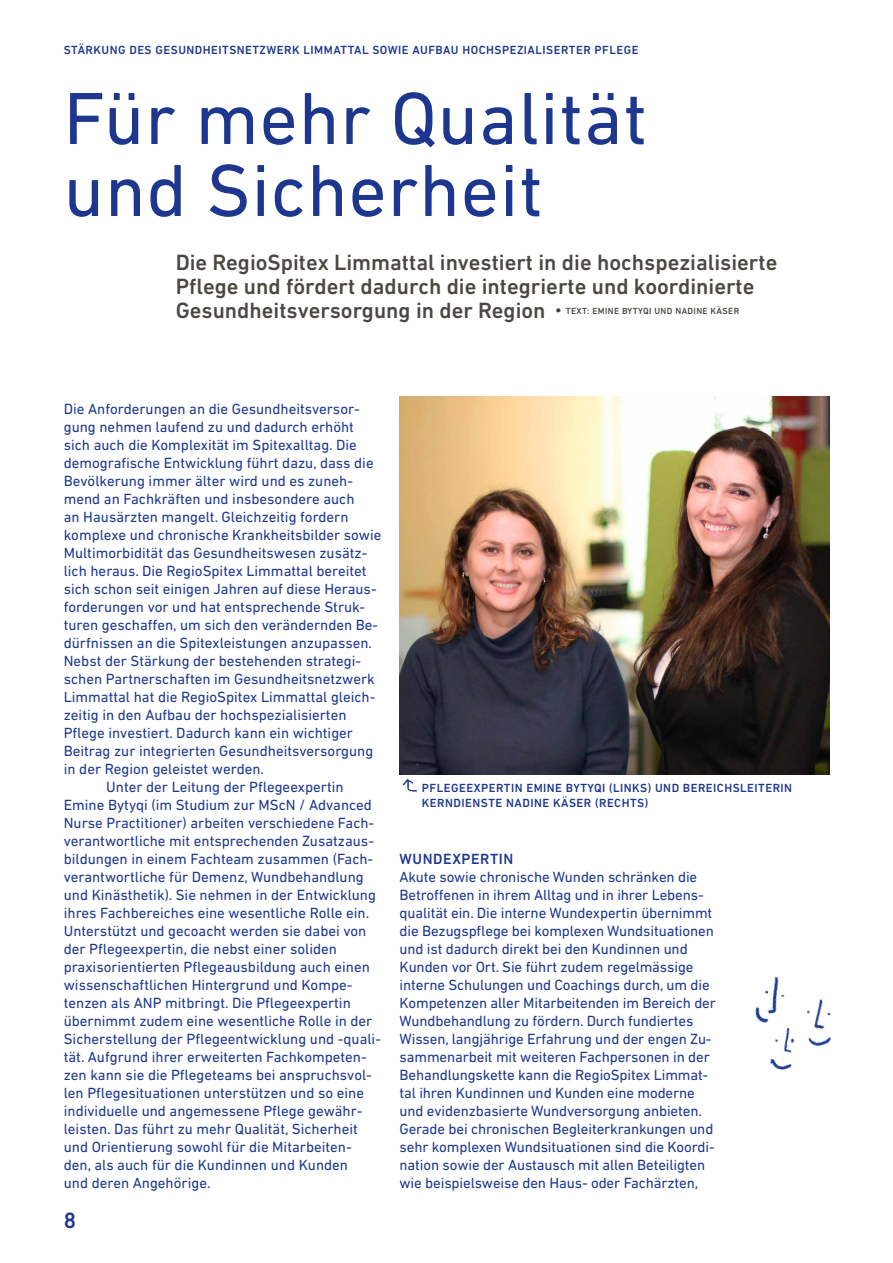
<style>
.page{position:relative;width:893px;height:1263px;background:#fff}
.page>*{position:absolute;margin:0;border:0;box-sizing:border-box;transform-origin:0 0}
.t1{font:75px/72px "DIN Next LT Pro";letter-spacing:.01em;color:#1d378f}
.t2{font:500 22.5px/24px "DIN Next LT Pro";color:#4b4842}
.t3{font:500 22.5px "DIN Next LT Pro";color:#1d378f}
.t4{font:15px/18px "DIN Next LT Pro";color:#1d378f}
.t5{font:500 15px "DIN Next LT Pro";letter-spacing:.04em;color:#1d378f}
.t6{font:500 12px/15px "DIN Next LT Pro";letter-spacing:.04em;color:#1d378f}
.t7{font:500 9px "DIN Next LT Pro";letter-spacing:.04em;color:#4b4842}
</style>
<div class="page">
<img style="left:755px;top:977px;width:76px;height:93px">
<svg style="left:556px;top:308px;width:4px;height:4px"></svg>
<img style="left:400px;top:396px;width:429px;height:378px">
<img style="left:402px;top:779px;width:15px;height:13px">
<p class="t6" style="left:64px;top:42px;width:576px">STÄRKUNG DES GESUNDHEITSNETZWERK LIMMATTAL SOWIE AUFBAU HOCHSPEZIALISERTER PFLEGE</p>
<h1 class="t1" style="left:64px;top:82px;width:585px">Für mehr Qualität und Sicherheit</h1>
<h2 class="t2" style="left:176px;top:250px;width:603px">Die RegioSpitex Limmattal investiert in die hochspezialisierte<br>Pflege und fördert dadurch die integrierte und koordinierte<br>Gesundheitsversorgung in der Region</h2>
<p class="t7" style="left:566px;top:305px;width:175px">TEXT: EMINE BYTYQI UND NADINE KÄSER</p>
<p class="t4" style="left:64px;top:400px;width:297px">Die Anforderungen an die Gesundheitsversor-</p>
<p class="t4" style="left:64px;top:418px;width:292px">gung nehmen laufend zu und dadurch erhöht</p>
<p class="t4" style="left:64px;top:436px;width:295px">sich auch die Komplexität im Spitexalltag. Die</p>
<p class="t4" style="left:64px;top:454px;width:311px">demografische Entwicklung führt dazu, dass die</p>
<p class="t4" style="left:64px;top:472px;width:291px">Bevölkerung immer älter wird und es zuneh-</p>
<p class="t4" style="left:64px;top:490px;width:292px">mend an Fachkräften und insbesondere auch</p>
<p class="t4" style="left:64px;top:508px;width:286px">an Hausärzten mangelt. Gleichzeitig fordern</p>
<p class="t4" style="left:64px;top:526px;width:319px">komplexe und chronische Krankheitsbilder sowie</p>
<p class="t4" style="left:64px;top:544px;width:305px">Multimorbidität das Gesundheitswesen zusätz-</p>
<p class="t4" style="left:64px;top:562px;width:304px">lich heraus. Die RegioSpitex Limmattal bereitet</p>
<p class="t4" style="left:64px;top:580px;width:314px">sich schon seit einigen Jahren auf diese Heraus-</p>
<p class="t4" style="left:64px;top:598px;width:303px">forderungen vor und hat entsprechende Struk-</p>
<p class="t4" style="left:64px;top:616px;width:316px">turen geschaffen, um sich den verändernden Be-</p>
<p class="t4" style="left:64px;top:634px;width:310px">dürfnissen an die Spitexleistungen anzupassen.</p>
<p class="t4" style="left:64px;top:652px;width:299px">Nebst der Stärkung der bestehenden strategi-</p>
<p class="t4" style="left:64px;top:670px;width:313px">schen Partnerschaften im Gesundheitsnetzwerk</p>
<p class="t4" style="left:64px;top:688px;width:313px">Limmattal hat die RegioSpitex Limmattal gleich-</p>
<p class="t4" style="left:64px;top:706px;width:284px">zeitig in den Aufbau der hochspezialisierten</p>
<p class="t4" style="left:64px;top:724px;width:291px">Pflege investiert. Dadurch kann ein wichtiger</p>
<p class="t4" style="left:64px;top:742px;width:311px">Beitrag zur integrierten Gesundheitsversorgung</p>
<p class="t4" style="left:64px;top:760px;width:202px">in der Region geleistet werden.</p>
<p class="t4" style="left:106px;top:778px;width:239px">Unter der Leitung der Pflegeexpertin</p>
<p class="t4" style="left:64px;top:796px;width:310px">Emine Bytyqi (im Studium zur MScN / Advanced</p>
<p class="t4" style="left:64px;top:814px;width:312px">Nurse Practitioner) arbeiten verschiedene Fach-</p>
<p class="t4" style="left:64px;top:832px;width:312px">verantwortliche mit entsprechenden Zusatzaus-</p>
<p class="t4" style="left:64px;top:850px;width:311px">bildungen in einem Fachteam zusammen (Fach-</p>
<p class="t4" style="left:64px;top:868px;width:301px">verantwortliche für Demenz, Wundbehandlung</p>
<p class="t4" style="left:64px;top:886px;width:314px">und Kinästhetik). Sie nehmen in der Entwicklung</p>
<p class="t4" style="left:64px;top:904px;width:307px">ihres Fachbereiches eine wesentliche Rolle ein.</p>
<p class="t4" style="left:64px;top:922px;width:304px">Unterstützt und gecoacht werden sie dabei von</p>
<p class="t4" style="left:64px;top:940px;width:275px">der Pflegeexpertin, die nebst einer soliden</p>
<p class="t4" style="left:64px;top:958px;width:308px">praxisorientierten Pflegeausbildung auch einen</p>
<p class="t4" style="left:64px;top:976px;width:290px">wissenschaftlichen Hintergrund und Kompe-</p>
<p class="t4" style="left:64px;top:994px;width:289px">tenzen als ANP mitbringt. Die Pflegeexpertin</p>
<p class="t4" style="left:64px;top:1012px;width:310px">übernimmt zudem eine wesentliche Rolle in der</p>
<p class="t4" style="left:64px;top:1030px;width:319px">Sicherstellung der Pflegeentwicklung und -quali-</p>
<p class="t4" style="left:64px;top:1048px;width:304px">tät. Aufgrund ihrer erweiterten Fachkompeten-</p>
<p class="t4" style="left:64px;top:1066px;width:310px">zen kann sie die Pflegeteams bei anspruchsvol-</p>
<p class="t4" style="left:64px;top:1084px;width:302px">len Pflegesituationen unterstützen und so eine</p>
<p class="t4" style="left:64px;top:1102px;width:300px">individuelle und angemessene Pflege gewähr-</p>
<p class="t4" style="left:64px;top:1120px;width:296px">leisten. Das führt zu mehr Qualität, Sicherheit</p>
<p class="t4" style="left:64px;top:1138px;width:289px">und Orientierung sowohl für die Mitarbeiten-</p>
<p class="t4" style="left:64px;top:1156px;width:286px">den, als auch für die Kundinnen und Kunden</p>
<p class="t4" style="left:64px;top:1174px;width:148px">und deren Angehörige.</p>
<h2 class="t3" style="left:64px;top:1207px;width:14px">8</h2>
<p class="t6" style="left:422px;top:780px;width:372px">PFLEGEEXPERTIN EMINE BYTYQI (LINKS) UND BEREICHSLEITERIN<br>KERNDIENSTE NADINE KÄSER (RECHTS)</p>
<p class="t5" style="left:400px;top:850px;width:115px">WUNDEXPERTIN</p>
<p class="t4" style="left:400px;top:868px;width:318px">Akute sowie chronische Wunden schränken die Betroffenen in ihrem Alltag und in ihrer Lebens&shy;qualität ein. Die interne Wundexpertin übernimmt die Bezugspflege bei komplexen Wundsituationen und ist dadurch direkt bei den Kundinnen und Kunden vor Ort. Sie führt zudem regelmässige interne Schulungen und Coachings durch, um die Kompetenzen aller Mitarbeitenden im Bereich der Wundbehandlung zu fördern. Durch fundiertes Wissen, langjährige Erfahrung und der engen Zu&shy;sammenarbeit mit weiteren Fachpersonen in der Behandlungskette kann die RegioSpitex Limmat&shy;tal ihren Kundinnen und Kunden eine moderne und evidenzbasierte Wundversorgung anbieten.<br>Gerade bei chronischen Begleiterkrankungen und sehr komplexen Wundsituationen sind die Koordi&shy;nation sowie der Austausch mit allen Beteiligten wie beispielsweise den Haus- oder Fachärzten,</p>
</div>
